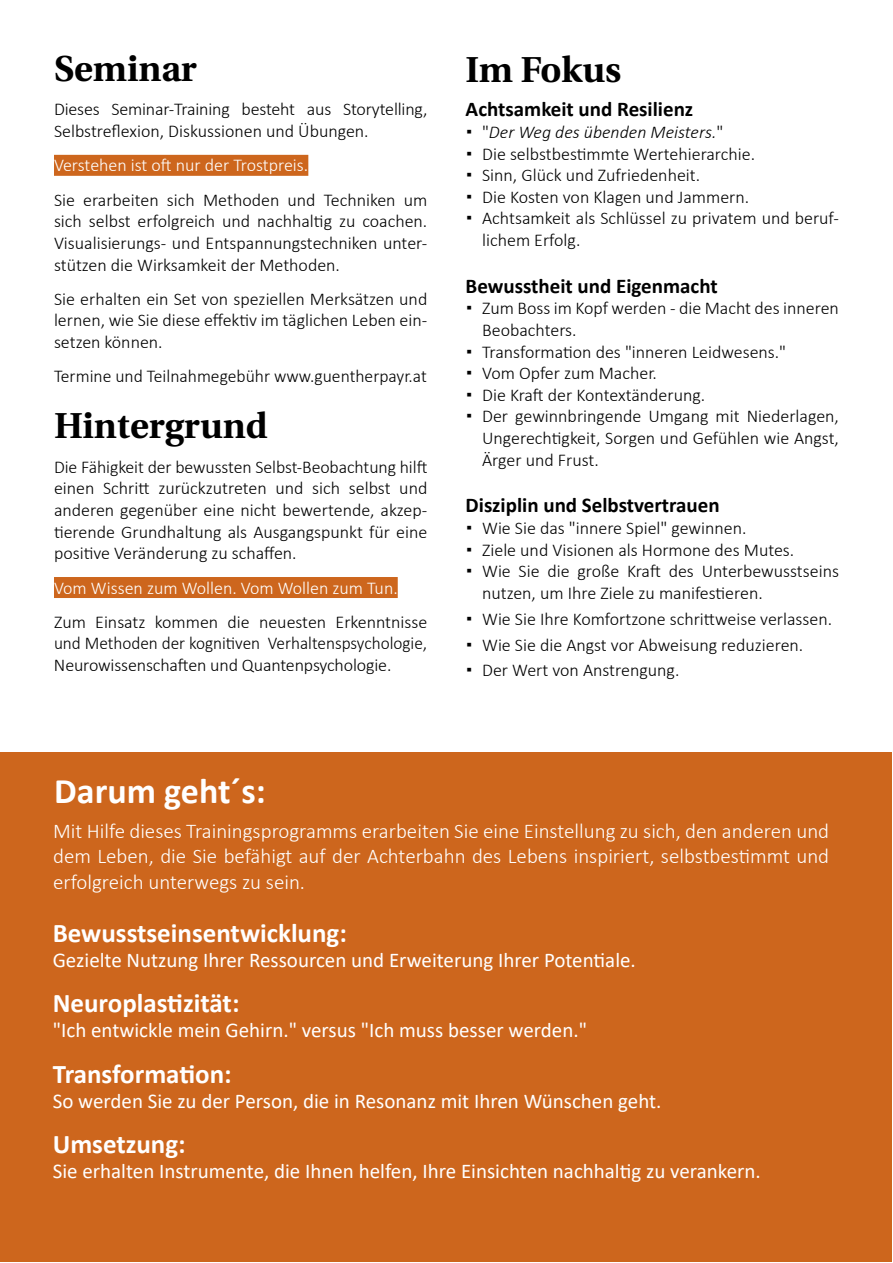
<style>
.page{position:relative;width:893px;height:1263px;background:#fff}
.page>*{position:absolute;margin:0;border:0;box-sizing:border-box;transform-origin:0 0}
.t1{font:900 condensed 72px/138px "Frutiger";color:#fff}
.t2{font:700 36px "Utopia";color:#000}
.t3{font:700 36px "Calibri";color:#fff}
.t4{font:700 27px "Calibri";color:#fff}
.t5{font:21px "Calibri";color:#fff}
.t6{font:300 21px/25.2px "Calibri";color:#fff;text-align:justify}
.t7{font:700 21px "Calibri";color:#000}
.t8{font:300 18px/21.6px "Calibri";color:#000;text-align:justify}
.t9{font:300 18px "Calibri";color:#fff}
.t10{font:italic 300 18px "Calibri";color:#000}
.s1{font-family:"Arial";font-weight:900}
.s2{font-style:normal}
.s3{font-family:"Arial";font-weight:900;font-style:italic}
</style>
<div class="page">
<div style="left:1px;top:753px;width:891px;height:509px;background:#cd661d"></div>
<div style="left:54px;top:155px;width:254px;height:21px;background:#cd661d"></div>
<div style="left:54px;top:577px;width:344px;height:21px;background:#cd661d"></div>
<h2 class="t2" style="left:54px;top:48px;width:144px">Seminar</h2>
<p class="t8" style="left:54px;top:98px;width:375px">Dieses Seminar-Training besteht aus Storytelling,<br>Selbstreflexion, Diskussionen und Übungen.</p>
<p class="t9" style="left:54px;top:154px;width:256px">Verstehen ist oft nur der Trostpreis.</p>
<p class="t8" style="left:54px;top:189px;width:375px">Sie erarbeiten sich Methoden und Techniken um sich selbst erfolgreich und nachhaltig zu coachen.<br>Visualisierungs- und Entspannungstechniken unter&shy;stützen die Wirksamkeit der Methoden.</p>
<p class="t8" style="left:54px;top:288px;width:375px">Sie erhalten ein Set von speziellen Merksätzen und lernen, wie Sie diese effektiv im täglichen Leben ein&shy;setzen können.</p>
<p class="t8" style="left:54px;top:365px;width:374px">Termine und Teilnahmegebühr www.guentherpayr.at</p>
<h2 class="t2" style="left:54px;top:405px;width:215px">Hintergrund</h2>
<p class="t8" style="left:54px;top:456px;width:375px">Die Fähigkeit der bewussten Selbst-Beobachtung hilft einen Schritt zurückzutreten und sich selbst und anderen gegenüber eine nicht bewertende, akzep&shy;tierende Grundhaltung als Ausgangspunkt für eine positive Veränderung zu schaffen.</p>
<p class="t9" style="left:54px;top:576px;width:345px">Vom Wissen zum Wollen. Vom Wollen zum Tun.</p>
<p class="t8" style="left:54px;top:611px;width:375px">Zum Einsatz kommen die neuesten Erkenntnisse und Methoden der kognitiven Verhaltenspsychologie, Neurowissenschaften und Quantenpsychologie.</p>
<h2 class="t2" style="left:466px;top:49px;width:157px">Im Fokus</h2>
<p class="t7" style="left:466px;top:95px;width:229px">Achtsamkeit und Resilienz</p>
<p class="t10" style="left:466px;top:121px;width:259px"><span class="s1">∙</span> <span class="s2">"</span>Der Weg des übenden Meisters.<span class="s2">"</span></p>
<p class="t8" style="left:466px;top:143px;width:291px"><span class="s3">∙</span> Die selbstbestimmte Wertehierarchie.</p>
<p class="t8" style="left:466px;top:164px;width:236px"><span class="s3">∙</span> Sinn, Glück und Zufriedenheit.</p>
<p class="t8" style="left:466px;top:186px;width:285px"><span class="s3">∙</span> Die Kosten von Klagen und Jammern.</p>
<p class="t8" style="left:466px;top:207px;width:375px"><span class="s3">∙</span> Achtsamkeit als Schlüssel zu privatem und beruf-</p>
<p class="t8" style="left:482px;top:229px;width:100px">lichem Erfolg.</p>
<p class="t7" style="left:466px;top:271px;width:254px">Bewusstheit und Eigenmacht</p>
<p class="t8" style="left:466px;top:297px;width:375px"><span class="s3">∙</span> Zum Boss im Kopf werden - die Macht des inneren</p>
<p class="t8" style="left:482px;top:319px;width:96px">Beobachters.</p>
<p class="t8" style="left:466px;top:341px;width:322px"><span class="s3">∙</span> Transformation des "inneren Leidwesens."</p>
<p class="t8" style="left:466px;top:362px;width:193px"><span class="s3">∙</span> Vom Opfer zum Macher.</p>
<p class="t8" style="left:466px;top:384px;width:241px"><span class="s3">∙</span> Die Kraft der Kontextänderung.</p>
<p class="t8" style="left:466px;top:405px;width:375px"><span class="s3">∙</span> Der gewinnbringende Umgang mit Niederlagen,</p>
<p class="t8" style="left:482px;top:427px;width:358px">Ungerechtigkeit, Sorgen und Gefühlen wie Angst,</p>
<p class="t8" style="left:482px;top:449px;width:118px">Ärger und Frust.</p>
<p class="t7" style="left:466px;top:491px;width:256px">Disziplin und Selbstvertrauen</p>
<p class="t8" style="left:466px;top:517px;width:282px"><span class="s3">∙</span> Wie Sie das "innere Spiel" gewinnen.</p>
<p class="t8" style="left:466px;top:539px;width:330px"><span class="s3">∙</span> Ziele und Visionen als Hormone des Mutes.</p>
<p class="t8" style="left:466px;top:560px;width:375px"><span class="s3">∙</span> Wie Sie die große Kraft des Unterbewusstseins</p>
<p class="t8" style="left:482px;top:582px;width:282px">nutzen, um Ihre Ziele zu manifestieren.</p>
<p class="t8" style="left:466px;top:606px;width:368px;line-height:25.8px;text-align:left"><span class="s3">∙</span> Wie Sie Ihre Komfortzone schrittweise verlassen. <span class="s3">∙</span> Wie Sie die Angst vor Abweisung reduzieren.<br><span class="s3">∙</span> Der Wert von Anstrengung.</p>
<h2 class="t3" style="left:54px;top:766px;width:213px">Darum geht´s:</h2>
<p class="t6" style="left:53px;top:818px;width:778px">Mit Hilfe dieses Trainingsprogramms erarbeiten Sie eine Einstellung zu sich, den anderen und dem Leben, die Sie befähigt auf der Achterbahn des Lebens inspiriert, selbstbestimmt und erfolgreich unterwegs zu sein.</p>
<h3 class="t4" style="left:53px;top:914px;width:296px">Bewusstseinsentwicklung:</h3>
<p class="t5" style="left:53px;top:945px;width:585px">Gezielte Nutzung Ihrer Ressourcen und Erweiterung Ihrer Potentiale.</p>
<h3 class="t4" style="left:53px;top:984px;width:188px">Neuroplastizität:</h3>
<p class="t5" style="left:53px;top:1016px;width:536px">"Ich entwickle mein Gehirn." versus "Ich muss besser werden."</p>
<h3 class="t4" style="left:53px;top:1054px;width:180px">Transformation:</h3>
<p class="t5" style="left:53px;top:1086px;width:610px">So werden Sie zu der Person, die in Resonanz mit Ihren Wünschen geht.</p>
<h3 class="t4" style="left:53px;top:1125px;width:134px">Umsetzung:</h3>
<p class="t5" style="left:53px;top:1157px;width:710px">Sie erhalten Instrumente, die Ihnen helfen, Ihre Einsichten nachhaltig zu verankern.</p>
<h1 class="t1" style="left:51px;top:931px;width:20px">. .</h1>
</div>
